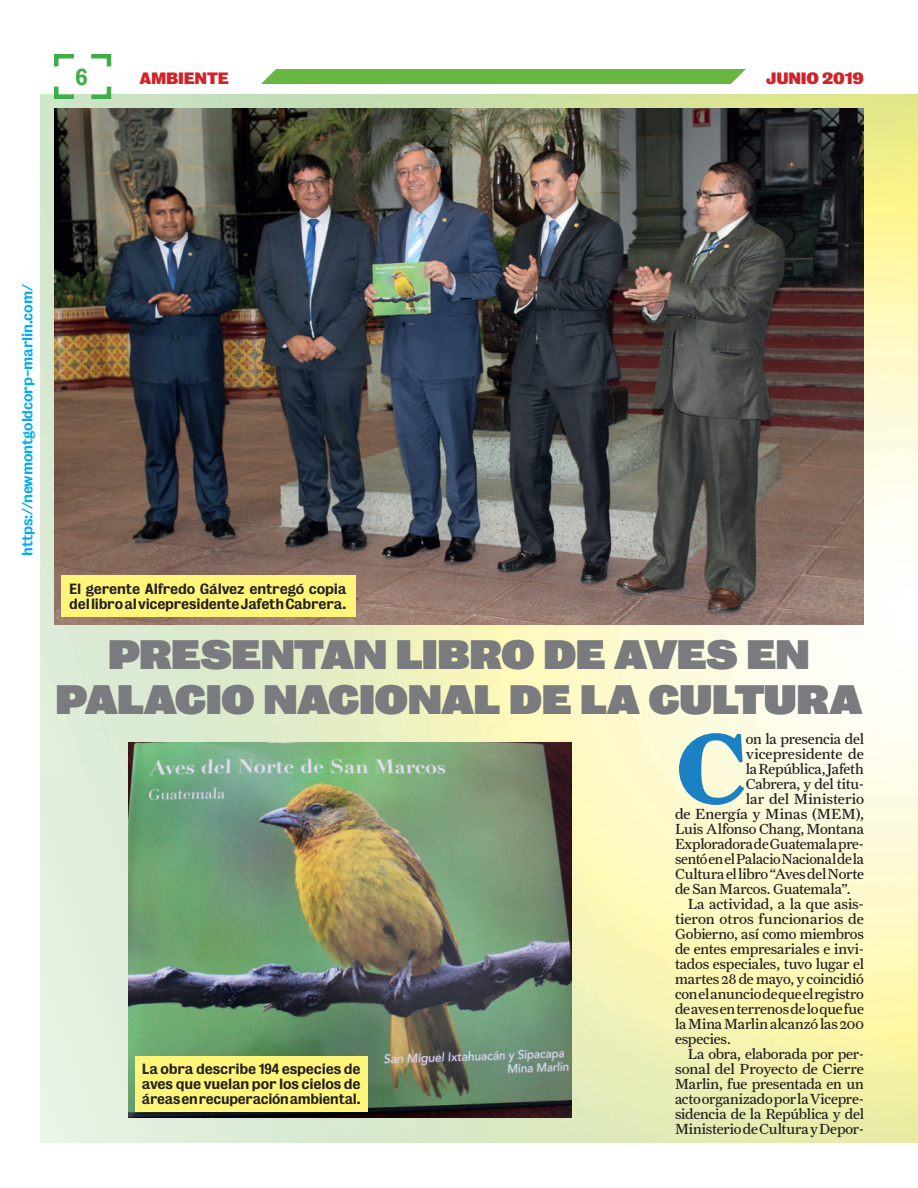
<style>
.page{position:relative;width:918px;height:1188px;background:#fff}
.page>*{position:absolute;margin:0;border:0;box-sizing:border-box;transform-origin:0 0}
.t1{font:700 101.85px "Farnham Text";color:#1b81c4}
.t2{font:900 37.5px/45px "Bureau Grot";letter-spacing:-.015em;color:#797b7e;text-align:center}
.t3{font:700 24px "Rockwell";color:#40ae49}
.t4{font:900 15px "Bureau Grot";letter-spacing:-.015em;color:#d1232a}
.t5{font:14.7px "Farnham Text";letter-spacing:-.01em;color:#231f20}
.t6{font:500 13.5px/15px "Bureau Grot";letter-spacing:-.015em;color:#231f20}
.t7{font:500 13.5px "Bureau Grot";letter-spacing:-.015em;color:#00aeef}
</style>
<div class="page">
<img style="left:40px;top:94px;width:722px;height:1048px">
<img style="left:762px;top:305px;width:156px;height:837px">
<div style="left:261px;top:69px;width:485px;height:15px;background:#6ab645"></div>
<svg style="left:87px;top:54px;width:26px;height:47px"></svg>
<svg style="left:52px;top:54px;width:27px;height:47px"></svg>
<img style="left:54px;top:108px;width:810px;height:516px">
<img style="left:128px;top:742px;width:444px;height:376px">
<div style="left:61px;top:575px;width:294px;height:42px;background:#fff578"></div>
<div style="left:135px;top:1057px;width:233px;height:55px;background:#fff578"></div>
<h3 class="t3" style="left:75px;top:62px;width:15px">6</h3>
<p class="t4" style="left:140px;top:70px;width:91px">AMBIENTE</p>
<p class="t4" style="left:766px;top:70px;width:99px">JUNIO 2019</p>
<p class="t7" style="left:20px;top:556px;width:274px;rotate:-90deg">https://newmontgoldcorp-marlin.com/</p>
<p class="t6" style="left:69px;top:582px;width:279px">El gerente Alfredo Gálvez entregó copia del libro al vicepresidente Jafeth Cabrera.</p>
<h2 class="t2" style="left:55px;top:633px;width:809px">PRESENTAN LIBRO DE AVES EN<br>PALACIO NACIONAL DE LA CULTURA</h2>
<h1 class="t1" style="left:675px;top:706px;width:74px">C</h1>
<p class="t5" style="left:746px;top:730px;width:120px">on la presencia del</p>
<p class="t5" style="left:746px;top:745px;width:120px">vicepresidente de</p>
<p class="t5" style="left:746px;top:760px;width:120px">la República, Jafeth</p>
<p class="t5" style="left:746px;top:775px;width:120px">Cabrera, y del titu-</p>
<p class="t5" style="left:746px;top:790px;width:120px">lar del Ministerio</p>
<p class="t5" style="left:675px;top:805px;width:191px">de Energía y Minas (MEM),</p>
<p class="t5" style="left:675px;top:820px;width:191px">Luis Alfonso Chang, Montana</p>
<p class="t5" style="left:675px;top:835px;width:190px">Exploradora de Guatemala pre-</p>
<p class="t5" style="left:675px;top:850px;width:190px">sentó en el Palacio Nacional de la</p>
<p class="t5" style="left:675px;top:865px;width:191px">Cultura el libro “Aves del Norte</p>
<p class="t5" style="left:675px;top:880px;width:177px">de San Marcos. Guatemala”.</p>
<p class="t5" style="left:688px;top:895px;width:178px">La actividad, a la que asis-</p>
<p class="t5" style="left:675px;top:910px;width:191px">tieron otros funcionarios de</p>
<p class="t5" style="left:675px;top:925px;width:191px">Gobierno, así como miembros</p>
<p class="t5" style="left:675px;top:940px;width:190px">de entes empresariales e invi-</p>
<p class="t5" style="left:675px;top:955px;width:190px">tados especiales, tuvo lugar el</p>
<p class="t5" style="left:675px;top:970px;width:191px">martes 28 de mayo, y coincidió</p>
<p class="t5" style="left:675px;top:985px;width:190px">con el anuncio de que el registro</p>
<p class="t5" style="left:675px;top:1000px;width:190px">de aves en terrenos de lo que fue</p>
<p class="t5" style="left:675px;top:1015px;width:191px">la Mina Marlin alcanzó las 200</p>
<p class="t5" style="left:675px;top:1030px;width:57px">especies.</p>
<p class="t5" style="left:688px;top:1045px;width:178px">La obra, elaborada por per-</p>
<p class="t5" style="left:675px;top:1060px;width:190px">sonal del Proyecto de Cierre</p>
<p class="t5" style="left:675px;top:1075px;width:190px">Marlin, fue presentada en un</p>
<p class="t5" style="left:675px;top:1090px;width:190px">acto organizado por la Vicepre-</p>
<p class="t5" style="left:675px;top:1105px;width:191px">sidencia de la República y del</p>
<p class="t5" style="left:675px;top:1120px;width:190px">Ministerio de Cultura y Depor-</p>
<p class="t6" style="left:142px;top:1062px;width:220px;text-align:justify">La obra describe 194 especies de aves que vuelan por los cielos de áreas en recuperación ambiental.</p>
</div>
